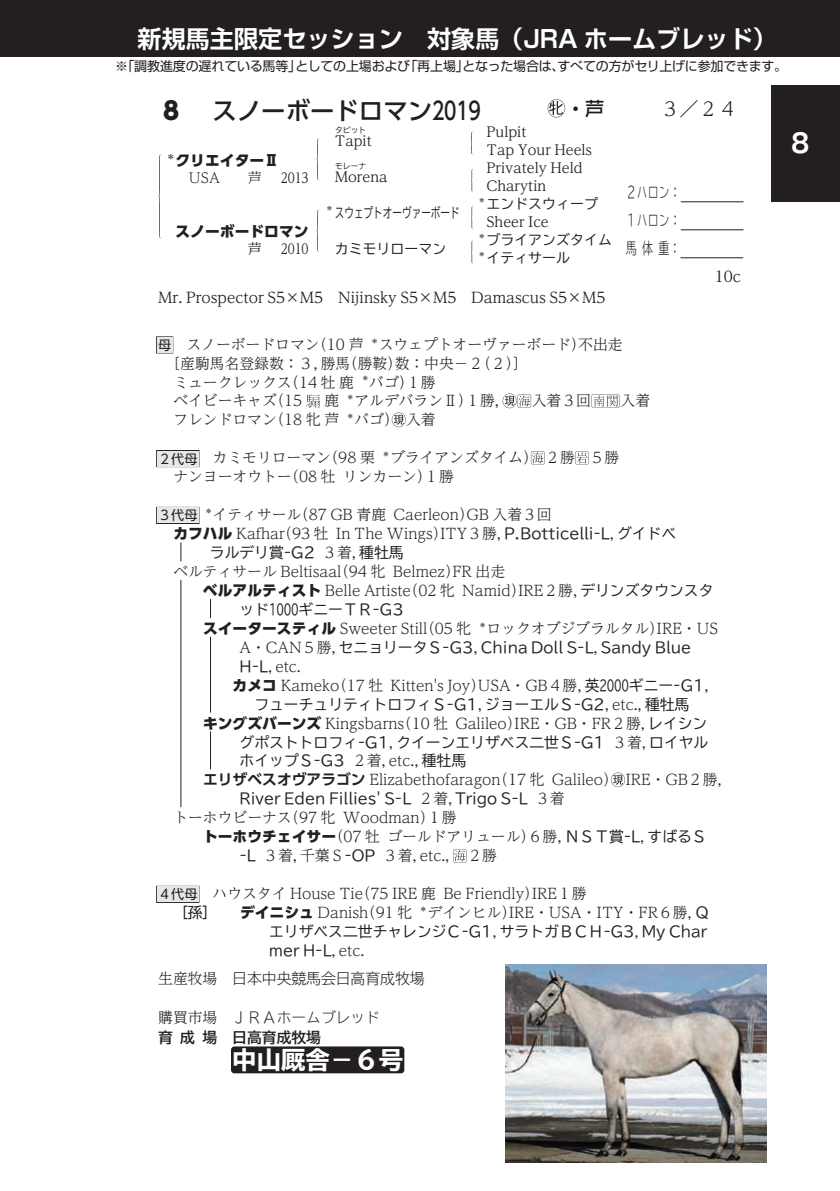
<style>
.page{position:relative;width:840px;height:1191px;background:#fff}
.page>*{position:absolute;margin:0;border:0;box-sizing:border-box;transform-origin:0 0}
.t1{font:700 26px "Gothic MB101 Pr 6 N De";color:#fff;scale:.9 1}
.t2{font:500 24.4px "UD Shin Go Pro";color:#231f20}
.t3{font:700 expanded 24.4px "TBUD Go Std";color:#fff}
.t4{font:800 24.4px "UD Shin Go Pro";color:#231f20}
.t5{font:700 24px "Shin Go Pr 6 N De";color:#fff}
.t6{font:300 19.2px "UD Reimin Pro";color:#231f20}
.t7{font:500 19.2px "UD Shin Go Pro";color:#231f20}
.t8{font:300 15.6px/28px "TBUD Go Std Super";color:#231f20;text-align:justify;scale:.7 1}
.t9{font:300 14.8px/19px "UD Reimin Pro";color:#231f20}
.t10{font:14.8px/19px "TBUD Go Std";color:#231f20}
.t11{font:14.8px "UD Reimin Pro";letter-spacing:-.005em;color:#231f20}
.t12{font:300 14.8px "TBUD Go Std Super";color:#231f20}
.t13{font:800 14.8px "UD Shin Go Pro";color:#231f20}
.t14{font:700 14.8px "TBUD Go Std";color:#231f20}
.t15{font:14.8px "UD Shin Go Pro";color:#231f20}
.t16{font:14px "UD Reimin Pro";color:#231f20}
.t17{font:14px "TBUD Go Std";color:#231f20}
.t18{font:14px "TBUD Go Std";color:#231f20;scale:.69 1}
.t19{font:14px "UD Reimin Pro";color:#231f20;scale:.82 1}
.t20{font:300 14px "UD Reimin Pro";color:#231f20}
.t21{font:13px "Shin Go Pr 6 N";letter-spacing:-.02em;color:#231f20}
.t22{font:13px "UD Shin Go Pro";color:#231f20}
.t23{font:8.6px "UD Reimin Pro";color:#231f20}
.t24{font:7.8px "TBUD Go Std";color:#231f20}
.t25{font:7.4px "UD Reimin Pro";color:#231f20}
.s1{font-family:"UD Shin Go Pro";font-weight:400;font-size:13px}
.s2{font-family:"UD Shin Go Pro";font-weight:800}
.s3{font-family:"TBUD Go Std";font-weight:400}
.s4{font-family:"UD Reimin Pro";font-weight:300}
.s5{font-family:"UD Shin Go Pro De";font-weight:700}
.s6{font-family:"UD Reimin Pro"}
</style>
<div class="page">
<img style="left:505px;top:964px;width:261px;height:198px">
<svg style="left:180px;top:542px;width:1px;height:19px"></svg>
<hr style="left:180px;top:580px;width:1px;height:227px;background:#231f20">
<svg style="left:210px;top:599px;width:1px;height:19px"></svg>
<hr style="left:210px;top:637px;width:1px;height:75px;background:#231f20">
<hr style="left:210px;top:731px;width:1px;height:38px;background:#231f20">
<div style="left:156px;top:336px;width:17px;height:17px;border:1px solid #231f20"></div>
<div style="left:157px;top:337px;width:15px;height:16px;background:#e6e7e9"></div>
<div style="left:156px;top:450px;width:43px;height:17px;border:1px solid #231f20"></div>
<div style="left:157px;top:451px;width:41px;height:15px;background:#e6e7e9"></div>
<div style="left:156px;top:507px;width:43px;height:17px;border:1px solid #231f20"></div>
<div style="left:157px;top:507px;width:41px;height:16px;background:#e6e7e9"></div>
<div style="left:156px;top:886px;width:43px;height:16px;border:1px solid #231f20"></div>
<div style="left:157px;top:886px;width:41px;height:16px;background:#e6e7e9"></div>
<div style="left:231px;top:1046px;width:173px;height:27px;background:#231f20"></div>
<hr style="left:680px;top:201px;width:63px;height:1px;background:#231f20">
<hr style="left:680px;top:229px;width:63px;height:1px;background:#231f20">
<hr style="left:680px;top:257px;width:62px;height:1px;background:#231f20">
<svg style="left:306px;top:394px;width:13px;height:14px"></svg>
<svg style="left:502px;top:393px;width:28px;height:15px"></svg>
<svg style="left:591px;top:394px;width:28px;height:14px"></svg>
<svg style="left:391px;top:412px;width:14px;height:15px"></svg>
<svg style="left:530px;top:451px;width:14px;height:14px"></svg>
<svg style="left:575px;top:451px;width:13px;height:14px"></svg>
<svg style="left:611px;top:772px;width:13px;height:15px"></svg>
<svg style="left:453px;top:849px;width:13px;height:13px"></svg>
<svg style="left:547px;top:99px;width:18px;height:18px"></svg>
<svg style="left:470px;top:131px;width:3px;height:24px"></svg>
<svg style="left:316px;top:138px;width:3px;height:42px"></svg>
<svg style="left:158px;top:154px;width:3px;height:84px"></svg>
<svg style="left:471px;top:169px;width:2px;height:23px"></svg>
<svg style="left:316px;top:210px;width:3px;height:42px"></svg>
<svg style="left:471px;top:206px;width:2px;height:23px"></svg>
<svg style="left:471px;top:241px;width:2px;height:23px"></svg>
<div style="left:0;top:0;width:839px;height:57px;background:#231f20"></div>
<div style="left:771px;top:85px;width:68px;height:116px;background:#231f20"></div>
<h3 class="t5" style="left:137px;top:20px;width:640px">新規馬主限定セッション　対象馬（JRA ホームブレッド）</h3>
<p class="t21" style="left:115px;top:55px;width:673px">※「調教進度の遅れている馬等」としての上場および「再上場」となった場合は、すべての方がセリ上げに参加できます。</p>
<h2 class="t4" style="left:163px;top:91px;width:18px">8</h2>
<h2 class="t2" style="left:212px;top:91px;width:273px">スノーボードロマン２０１９</h2>
<p class="t7" style="left:565px;top:93px;width:40px">・芦</p>
<p class="t6" style="left:660px;top:93px;width:78px">３／２４</p>
<p class="t23" style="left:166px;top:150px;width:10px">＊</p>
<p class="t24" style="left:335px;top:124px;width:33px">タピット</p>
<p class="t16" style="left:486px;top:121px;width:42px">Pulpit</p>
<p class="t16" style="left:334px;top:129px;width:39px">Tapit</p>
<p class="t16" style="left:486px;top:138px;width:107px">Tap Your Heels</p>
<p class="t13" style="left:175px;top:148px;width:105px">クリエイターⅡ</p>
<p class="t24" style="left:335px;top:159px;width:33px">モレーナ</p>
<p class="t16" style="left:486px;top:156px;width:98px">Privately Held</p>
<p class="t20" style="left:189px;top:166px;width:32px">USA</p>
<p class="t20" style="left:248px;top:166px;width:15px">芦</p>
<p class="t19" style="left:281px;top:166px;width:35px">2013</p>
<p class="t16" style="left:334px;top:165px;width:54px">Morena</p>
<p class="t16" style="left:486px;top:174px;width:61px">Charytin</p>
<p class="t8" style="left:625px;top:178px;width:80px">２ハロン：１ハロン：馬体重：</p>
<p class="t25" style="left:326px;top:202px;width:9px">＊</p>
<p class="t17" style="left:478px;top:192px;width:121px"><sup>＊</sup>エンドスウィープ</p>
<p class="t18" style="left:334px;top:201px;width:182px">スウェプトオーヴァーボード</p>
<p class="t16" style="left:486px;top:210px;width:64px">Sheer Ice</p>
<p class="t13" style="left:175px;top:219px;width:134px">スノーボードロマン</p>
<p class="t17" style="left:478px;top:228px;width:135px"><sup>＊</sup>ブライアンズタイム</p>
<p class="t16" style="left:247px;top:238px;width:15px">芦</p>
<p class="t19" style="left:281px;top:238px;width:35px">2010</p>
<p class="t17" style="left:334px;top:237px;width:113px">カミモリローマン</p>
<p class="t17" style="left:478px;top:246px;width:93px"><sup>＊</sup>イティサール</p>
<p class="t11" style="left:158px;top:285px;width:448px">Mr. Prospector S5×M5 Nijinsky S5×M5 Damascus S5×M5</p>
<p class="t11" style="left:714px;top:264px;width:28px">10c</p>
<p class="t9" style="left:158px;top:334px;width:465px"><span class="s1">母</span> スノーボードロマン（10 芦 <sup>＊</sup>スウェプトオーヴァーボード）不出走</p>
<p class="t9" style="left:165px;top:353px;width:363px">〔産駒馬名登録数：３，勝馬（勝鞍）数：中央－２（２）〕</p>
<p class="t9" style="left:173px;top:372px;width:264px">ミュークレックス（14 牡鹿 <sup>＊</sup>バゴ）１勝</p>
<p class="t9" style="left:173px;top:391px;width:130px">ベイビーキャズ（15</p>
<p class="t9" style="left:324px;top:391px;width:187px">鹿 <sup>＊</sup>アルデバランⅡ）１勝，</p>
<p class="t9" style="left:531px;top:391px;width:61px">入着３回</p>
<p class="t9" style="left:620px;top:391px;width:31px">入着</p>
<p class="t9" style="left:173px;top:410px;width:264px">フレンドロマン（18 牝芦 <sup>＊</sup>バゴ）入着</p>
<p class="t9" style="left:173px;top:448px;width:447px;text-indent:-15px"><span class="s1">２代母</span> カミモリローマン（98 栗 <sup>＊</sup>ブライアンズタイム）２勝 ５勝ナンヨーオウトー（08 牡リンカーン）１勝</p>
<p class="t22" style="left:158px;top:505px;width:41px">３代母</p>
<p class="t9" style="left:173px;top:504px;width:504px;text-indent:31px"><sup>＊</sup>イティサール（87 GB 青鹿 Caerleon）GB 入着３回<br><span class="s2">カフハル</span> Kafhar（93 牡 In The Wings）ITY３勝，<span class="s3">P.Botticelli‐L</span>，<span class="s3">グイドベ</span></p>
<p class="t10" style="left:210px;top:543px;width:195px">ラルデリ賞‐G2 <span class="s4">３着，</span>種牡馬</p>
<p class="t9" style="left:203px;top:561px;width:511px;text-indent:-30px">ベルティサール Beltisaal（94 牝 Belmez）FR 出走<br><span class="s2">ベルアルティスト</span> Belle Artiste（02 牝 Namid）IRE２勝，<span class="s3">デリンズタウンスタ</span></p>
<p class="t10" style="left:239px;top:599px;width:165px">ッド１０００ギニーＴＲ‐G3</p>
<p class="t9" style="left:203px;top:618px;width:516px"><span class="s2">スイータースティル</span> Sweeter Still（05 牝 <sup>＊</sup>ロックオブジブラルタル）IRE・US</p>
<p class="t10" style="left:239px;top:637px;width:453px"><span class="s4">A・CAN５勝，</span>セニョリータＳ‐G3<span class="s4">，</span>China Doll S‐L<span class="s4">，</span>Sandy Blue</p>
<p class="t9" style="left:232px;top:656px;width:488px;text-indent:7px"><span class="s3">H‐L</span>，etc.<br><span class="s2">カメコ</span> Kameko（17 牡 Kitten's Joy）USA・GB４勝，<span class="s3">英２０００ギニー‐G1</span>，</p>
<p class="t10" style="left:254px;top:694px;width:436px">フューチュリティトロフィＳ‐G1<span class="s4">，</span>ジョーエルＳ‐G2<span class="s4">，etc.，</span>種牡馬</p>
<p class="t9" style="left:203px;top:713px;width:505px"><span class="s2">キングズバーンズ</span> Kingsbarns（10 牡 Galileo）IRE・GB・FR２勝，<span class="s3">レイシン</span></p>
<p class="t10" style="left:239px;top:732px;width:470px">グポストトロフィ‐G1<span class="s4">，</span>クイーンエリザベス二世Ｓ‐G1 <span class="s4">３着，</span>ロイヤルホイップＳ‐G3 <span class="s4">２着，etc.，</span>種牡馬</p>
<p class="t9" style="left:203px;top:770px;width:530px"><span class="s5">エリザベスオヴアラゴン</span> Elizabethofaragon（17 牝 Galileo） IRE・GB２勝，</p>
<p class="t10" style="left:239px;top:789px;width:326px">River Eden Fillies' S‐L <span class="s4">２着，</span>Trigo S‐L <span class="s4">３着</span></p>
<p class="t9" style="left:173px;top:807px;width:285px">トーホウビーナス（97 牝 Woodman）１勝</p>
<p class="t9" style="left:203px;top:826px;width:505px"><span class="s2">トーホウチェイサー</span>（07 牡ゴールドアリュール）６勝，<span class="s3">ＮＳＴ賞‐L</span>，<span class="s3">すばるＳ</span></p>
<p class="t9" style="left:236px;top:845px;width:262px"><span class="s3">‐L</span> ３着，千葉Ｓ<span class="s3">‐OP</span> ３着，etc.，２勝</p>
<p class="t9" style="left:158px;top:883px;width:430px"><span class="s1">４代母</span> ハウスタイ House Tie（75 IRE 鹿 Be Friendly）IRE１勝</p>
<p class="t15" style="left:173px;top:900px;width:46px">［孫］</p>
<p class="t9" style="left:240px;top:902px;width:471px"><span class="s2">デイニシュ</span> Danish（91 牝 <sup>＊</sup>デインヒル）IRE・USA・ITY・FR６勝，<span class="s3">Ｑ</span></p>
<p class="t10" style="left:269px;top:921px;width:439px">エリザベス二世チャレンジＣ‐G1<span class="s4">，</span>サラトガＢＣＨ‐G3<span class="s4">，</span>My Char mer H‐L<span class="s4">，etc.</span></p>
<p class="t12" style="left:158px;top:966px;width:268px"><span class="s6">生産牧場</span> 日本中央競馬会日高育成牧場</p>
<p class="t12" style="left:158px;top:1005px;width:223px"><span class="s6">購買市場</span> ＪＲＡホームブレッド</p>
<p class="t14" style="left:158px;top:1025px;width:164px">育成場 日高育成牧場</p>
<h2 class="t3" style="left:232px;top:1046px;width:172px">中山厩舎－６号</h2>
<h1 class="t1" style="left:790px;top:122px;width:22px">18</h1>
</div>
